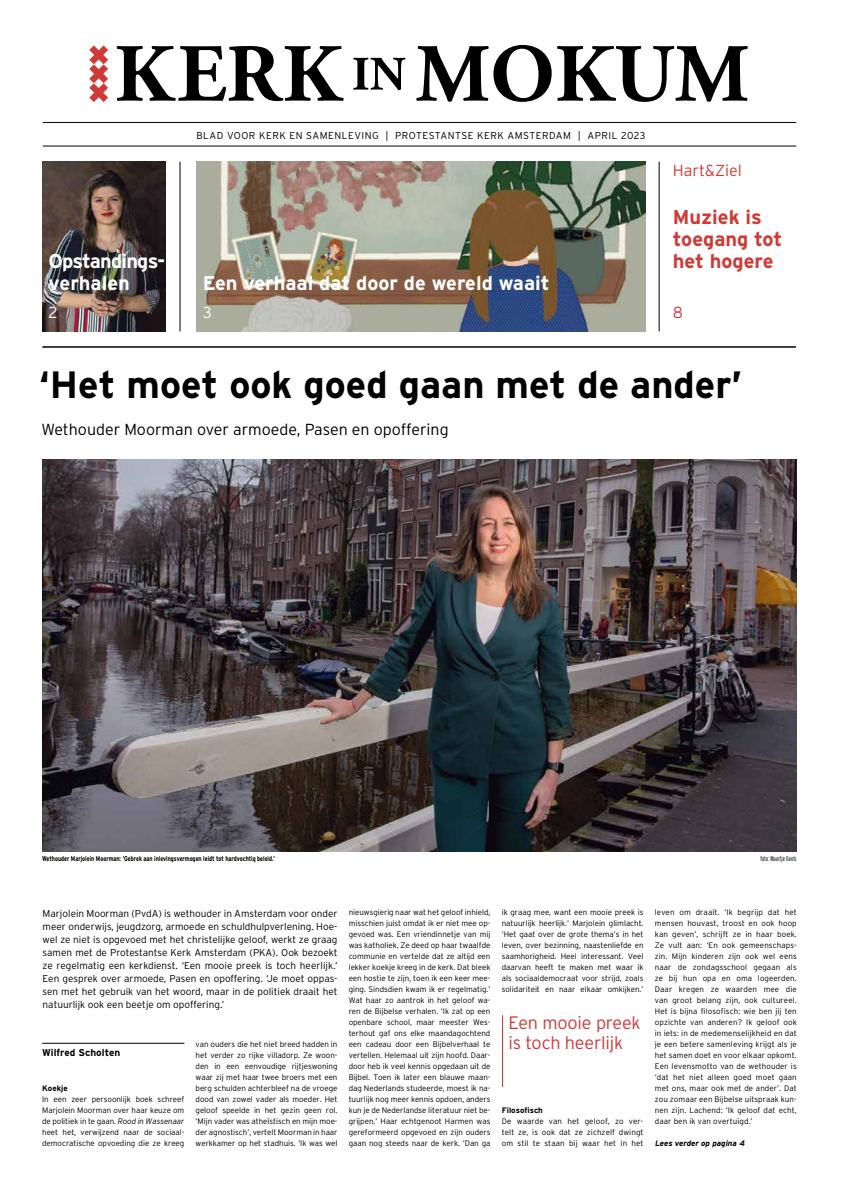
<style>
.page{position:relative;width:842px;height:1191px;background:#fff}
.page>*{position:absolute;margin:0;border:0;box-sizing:border-box;transform-origin:0 0}
.t1{font:700 38px "Interstate";color:#000}
.t2{font:700 20px "Interstate";color:#fff}
.t3{font:700 20px/22px "Interstate";color:#cf3a37}
.t4{font:700 20px/22px "Interstate";letter-spacing:-.04em;color:#fff}
.t5{font:300 18px/20px "Interstate";letter-spacing:-.01em;color:#cf3a37}
.t6{font:300 16px "Interstate";color:#000}
.t7{font:300 16px "Interstate";color:#cf3a37}
.t8{font:300 16px "Interstate";color:#fff}
.t9{font:300 10px/13px "Interstate";letter-spacing:.025em;color:#000;text-align:justify}
.t10{font:300 10px "Interstate";letter-spacing:.05em;color:#000}
.t11{font:700 10px "Interstate";color:#000}
.t12{font:300 8px/11px "Interstate";letter-spacing:-.005em;color:#000;text-align:justify}
.t13{font:italic 700 8px "Interstate";color:#000}
.t14{font:700 8px "Interstate";color:#000}
.t15{font:700 7px "Interstate";color:#000;scale:.77 1}
.t16{font:300 7px "Interstate Compressed";color:#000}
.s1{font-style:italic}
</style>
<div class="page">
<img style="left:42px;top:460px;width:755px;height:391px">
<img style="left:197px;top:161px;width:448px;height:170px">
<img style="left:43px;top:162px;width:122px;height:169px">
<hr style="left:42px;top:1043px;width:142px;height:1px;background:#000">
<hr style="left:502px;top:1015px;width:1px;height:71px;background:#cf3a37">
<hr style="left:43px;top:122px;width:753px;height:1px;background:#000">
<hr style="left:43px;top:146px;width:753px;height:1px;background:#000">
<hr style="left:42px;top:347px;width:754px;height:1px;background:#000">
<hr style="left:659px;top:162px;width:1px;height:169px;background:#000">
<hr style="left:180px;top:162px;width:1px;height:169px;background:#000">
<svg style="left:117px;top:45px;width:631px;height:57px"></svg>
<svg style="left:89px;top:45px;width:19px;height:57px"></svg>
<h2 class="t4" style="left:49px;top:250px;width:118px">Opstandings&shy;verhalen</h2>
<h3 class="t8" style="left:49px;top:304px;width:11px">2</h3>
<p class="t10" style="left:197px;top:129px;width:450px">BLAD VOOR KERK EN SAMENLEVING | PROTESTANTSE KERK AMSTERDAM | APRIL 2023</p>
<h2 class="t2" style="left:203px;top:272px;width:348px">Een verhaal dat door de wereld waait</h2>
<h3 class="t8" style="left:203px;top:304px;width:11px">3</h3>
<h3 class="t7" style="left:673px;top:162px;width:71px">Hart&amp;Ziel</h3>
<h2 class="t3" style="left:673px;top:206px;width:111px">Muziek is toegang tot het hogere</h2>
<h3 class="t7" style="left:673px;top:304px;width:12px">8</h3>
<h1 class="t1" style="left:39px;top:363px;width:704px">‘Het moet ook goed gaan met de ander’</h1>
<h3 class="t6" style="left:41px;top:420px;width:409px">Wethouder Moorman over armoede, Pasen en opoffering</h3>
<p class="t15" style="left:42px;top:854px;width:304px">Wethouder Marjolein Moorman: ‘Gebrek aan inlevingsvermogen leidt tot hardvochtig beleid.’</p>
<p class="t16" style="left:760px;top:854px;width:38px">foto: Maartje Geels</p>
<p class="t9" style="left:43px;top:907px;width:296px">Marjolein Moorman (PvdA) is wethouder in Amsterdam voor onder meer onderwijs, jeugdzorg, armoede en schuldhulpverlening. Hoe&shy;wel ze niet is opgevoed met het christelijke geloof, werkt ze graag samen met de Protestantse Kerk Amsterdam (PKA). Ook bezoekt ze regelmatig een kerkdienst. ‘Een mooie preek is toch heerlijk.’ Een gesprek over armoede, Pasen en opoffering. ‘Je moet oppas&shy;sen met het gebruik van het woord, maar in de politiek draait het natuurlijk ook een beetje om opoffering.’</p>
<p class="t11" style="left:42px;top:1046px;width:80px">Wilfred Scholten</p>
<p class="t14" style="left:42px;top:1083px;width:27px">Koekje</p>
<p class="t12" style="left:42px;top:1093px;width:144px">In een zeer persoonlijk boek schreef Marjolein Moorman over haar keuze om de politiek in te gaan. <span class="s1">Rood in Wassenaar </span>heet het, verwijzend naar de sociaal&shy;democratische opvoeding die ze kreeg</p>
<p class="t12" style="left:196px;top:1038px;width:143px">van ouders die het niet breed hadden in het verder zo rijke villadorp. Ze woon&shy;den in een eenvoudige rijtjeswoning waar zij met haar twee broers met een berg schulden achterbleef na de vroege dood van zowel vader als moeder. Het geloof speelde in het gezin geen rol. ‘Mijn vader was atheïstisch en mijn moe&shy;der agnostisch’, vertelt Moorman in haar werkkamer op het stadhuis. ‘Ik was wel</p>
<p class="t12" style="left:349px;top:906px;width:143px">nieuwsgierig naar wat het geloof inhield, misschien juist omdat ik er niet mee op&shy;gevoed was. Een vriendinnetje van mij was katholiek. Ze deed op haar twaalfde communie en vertelde dat ze altijd een lekker koekje kreeg in de kerk. Dat bleek een hostie te zijn, toen ik een keer mee&shy;ging. Sindsdien kwam ik er regelmatig.’ Wat haar zo aantrok in het geloof wa&shy;ren de Bijbelse verhalen. ‘Ik zat op een openbare school, maar meester Wes&shy;terhout gaf ons elke maandagochtend een cadeau door een Bijbelverhaal te vertellen. Helemaal uit zijn hoofd. Daar&shy;door heb ik veel kennis opgedaan uit de Bijbel. Toen ik later een blauwe maan&shy;dag Nederlands studeerde, moest ik na&shy;tuurlijk nog meer kennis opdoen, anders kun je de Nederlandse literatuur niet be&shy;grijpen.’ Haar echtgenoot Harmen was gereformeerd opgevoed en zijn ouders gaan nog steeds naar de kerk. ‘Dan ga</p>
<p class="t12" style="left:502px;top:906px;width:143px">ik graag mee, want een mooie preek is natuurlijk heerlijk.’ Marjolein glimlacht. ‘Het gaat over de grote thema’s in het leven, over bezinning, naastenliefde en saamhorigheid. Heel interessant. Veel daarvan heeft te maken met waar ik als sociaaldemocraat voor strijd, zoals solidariteit en naar elkaar omkijken.’</p>
<h3 class="t5" style="left:508px;top:1013px;width:134px">Een mooie preek is toch heerlijk</h3>
<p class="t14" style="left:502px;top:1105px;width:43px">Filosofisch</p>
<p class="t12" style="left:502px;top:1115px;width:143px">De waarde van het geloof, zo ver&shy;telt ze, is ook dat ze zichzelf dwingt om stil te staan bij waar het in het</p>
<p class="t12" style="left:655px;top:906px;width:143px">leven om draait. ‘Ik begrijp dat het mensen houvast, troost en ook hoop kan geven’, schrijft ze in haar boek.<br>Ze vult aan: ‘En ook gemeenschaps&shy;zin. Mijn kinderen zijn ook wel eens naar de zondagsschool gegaan als ze bij hun opa en oma logeerden.<br>Daar kregen ze waarden mee die van groot belang zijn, ook cultureel.<br>Het is bijna filosofisch: wie ben jij ten opzichte van anderen? Ik geloof ook in iets: in de medemenselijkheid en dat je een betere samenleving krijgt als je het samen doet en voor elkaar opkomt.<br>Een levensmotto van de wethouder is ‘dat het niet alleen goed moet gaan met ons, maar ook met de ander’. Dat zou zomaar een Bijbelse uitspraak kun&shy;nen zijn. Lachend: ‘Ik geloof dat echt, daar ben ik van overtuigd.’</p>
<p class="t13" style="left:655px;top:1138px;width:91px">Lees verder op pagina 4</p>
</div>
